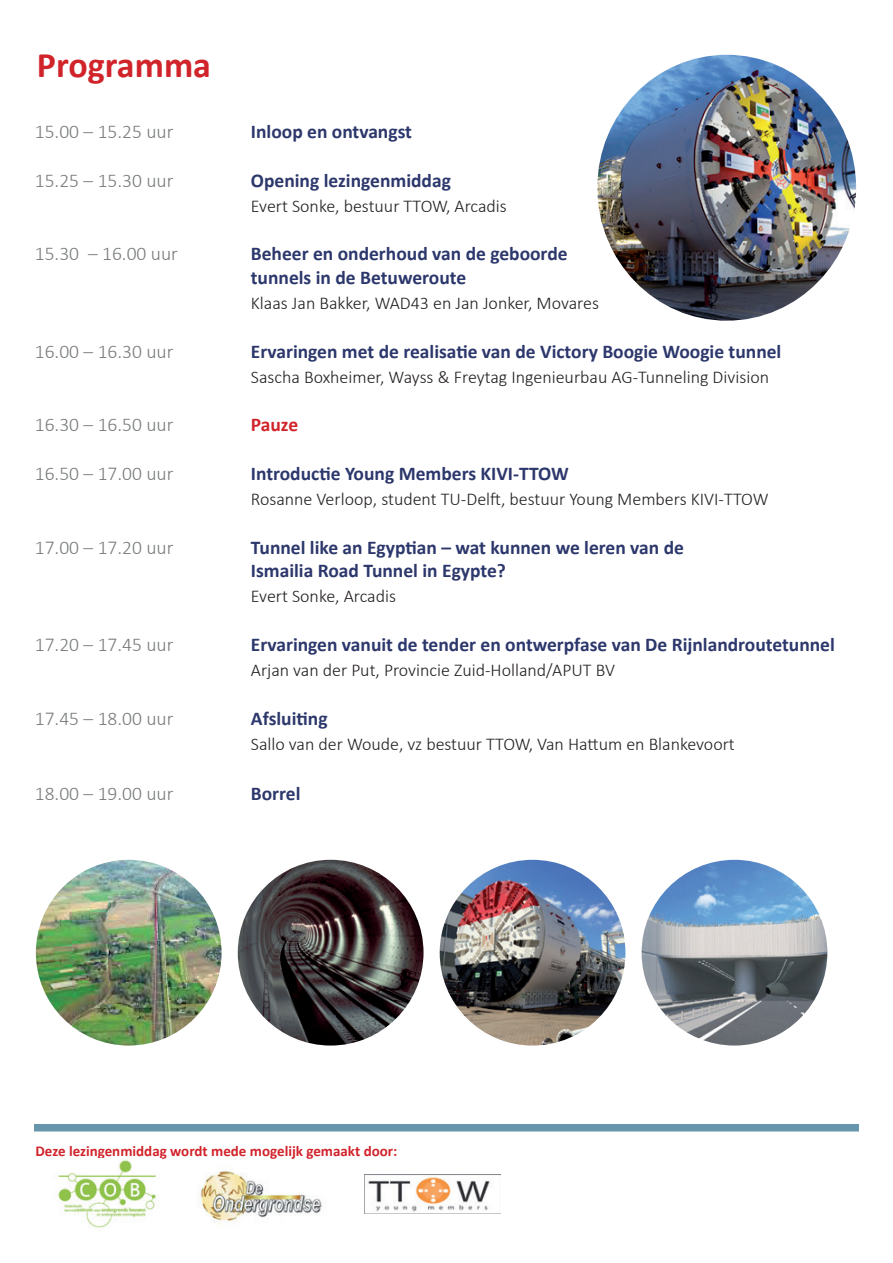
<style>
.page{position:relative;width:893px;height:1263px;background:#fff}
.page>*{position:absolute;margin:0;border:0;box-sizing:border-box;transform-origin:0 0}
.t1{font:700 36px "Calibri";color:#d1232a}
.Onderwerptitel{font:700 19.5px "Calibri";color:#2c376c}
.Onderwerptitel-2{font:300 19.5px "Calibri";color:#787b7c}
.Onderwerptitel-3{font:700 19.5px "Calibri";letter-spacing:-.01em;color:#d1232a}
.t2{font:300 18px "Calibri";color:#231f20}
.t3{font:700 15px "Calibri";color:#d1232a}
</style>
<div class="page">
<img style="left:35px;top:859px;width:188px;height:187px;border-radius:94px">
<img style="left:237px;top:859px;width:187px;height:187px;border-radius:94px">
<img style="left:439px;top:859px;width:187px;height:187px;border-radius:94px">
<img style="left:641px;top:859px;width:187px;height:187px;border-radius:94px">
<img style="left:598px;top:56px;width:257px;height:264px">
<div style="left:34px;top:1124px;width:825px;height:7px;background:#6796ac"></div>
<img style="left:58px;top:1159px;width:99px;height:70px">
<img style="left:198px;top:1171px;width:126px;height:52px">
<img style="left:364px;top:1174px;width:136px;height:39px">
<p class="t1" style="left:37px;top:39px;width:176px">Programma</p>
<p class="Onderwerptitel-2" style="left:35px;top:119px;width:140px">15.00 – 15.25 uur</p>
<p class="Onderwerptitel" style="left:251px;top:118px;width:163px">Inloop en ontvangst</p>
<p class="Onderwerptitel-2" style="left:35px;top:168px;width:140px">15.25 – 15.30 uur</p>
<p class="Onderwerptitel" style="left:251px;top:166px;width:202px">Opening lezingenmiddag</p>
<p class="t2" style="left:251px;top:195px;width:257px">Evert Sonke, bestuur TTOW, Arcadis</p>
<p class="Onderwerptitel-2" style="left:35px;top:242px;width:144px">15.30 – 16.00 uur</p>
<p class="Onderwerptitel" style="left:251px;top:240px;width:318px">Beheer en onderhoud van de geboorde</p>
<p class="Onderwerptitel" style="left:251px;top:263px;width:217px">tunnels in de Betuweroute</p>
<p class="t2" style="left:251px;top:292px;width:350px">Klaas Jan Bakker, WAD43 en Jan Jonker, Movares</p>
<p class="Onderwerptitel-2" style="left:35px;top:339px;width:140px">16.00 – 16.30 uur</p>
<p class="Onderwerptitel" style="left:251px;top:337px;width:532px">Ervaringen met de realisatie van de Victory Boogie Woogie tunnel</p>
<p class="t2" style="left:251px;top:366px;width:520px">Sascha Boxheimer, Wayss &amp; Freytag Ingenieurbau AG-Tunneling Division</p>
<p class="Onderwerptitel-2" style="left:35px;top:413px;width:140px">16.30 – 16.50 uur</p>
<p class="Onderwerptitel-3" style="left:251px;top:411px;width:49px">Pauze</p>
<p class="Onderwerptitel-2" style="left:35px;top:461px;width:140px">16.50 – 17.00 uur</p>
<p class="Onderwerptitel" style="left:251px;top:460px;width:319px">Introductie Young Members KIVI-TTOW</p>
<p class="t2" style="left:251px;top:488px;width:519px">Rosanne Verloop, student TU-Delft, bestuur Young Members KIVI-TTOW</p>
<p class="Onderwerptitel-2" style="left:35px;top:535px;width:140px">17.00 – 17.20 uur</p>
<p class="Onderwerptitel" style="left:251px;top:533px;width:435px">Tunnel like an Egyptian – wat kunnen we leren van de</p>
<p class="Onderwerptitel" style="left:251px;top:557px;width:256px">Ismailia Road Tunnel in Egypte?</p>
<p class="t2" style="left:251px;top:585px;width:147px">Evert Sonke, Arcadis</p>
<p class="Onderwerptitel-2" style="left:35px;top:632px;width:140px">17.20 – 17.45 uur</p>
<p class="Onderwerptitel" style="left:251px;top:631px;width:585px">Ervaringen vanuit de tender en ontwerpfase van De Rijnlandroutetunnel</p>
<p class="t2" style="left:251px;top:659px;width:366px">Arjan van der Put, Provincie Zuid-Holland/APUT BV</p>
<p class="Onderwerptitel-2" style="left:35px;top:706px;width:140px">17.45 – 18.00 uur</p>
<p class="Onderwerptitel" style="left:251px;top:704px;width:78px">Afsluiting</p>
<p class="t2" style="left:251px;top:733px;width:485px">Sallo van der Woude, vz bestuur TTOW, Van Hattum en Blankevoort</p>
<p class="Onderwerptitel-2" style="left:35px;top:782px;width:140px">18.00 – 19.00 uur</p>
<p class="Onderwerptitel" style="left:251px;top:780px;width:51px">Borrel</p>
<p class="t3" style="left:36px;top:1140px;width:363px">Deze lezingenmiddag wordt mede mogelijk gemaakt door:</p>
</div>
